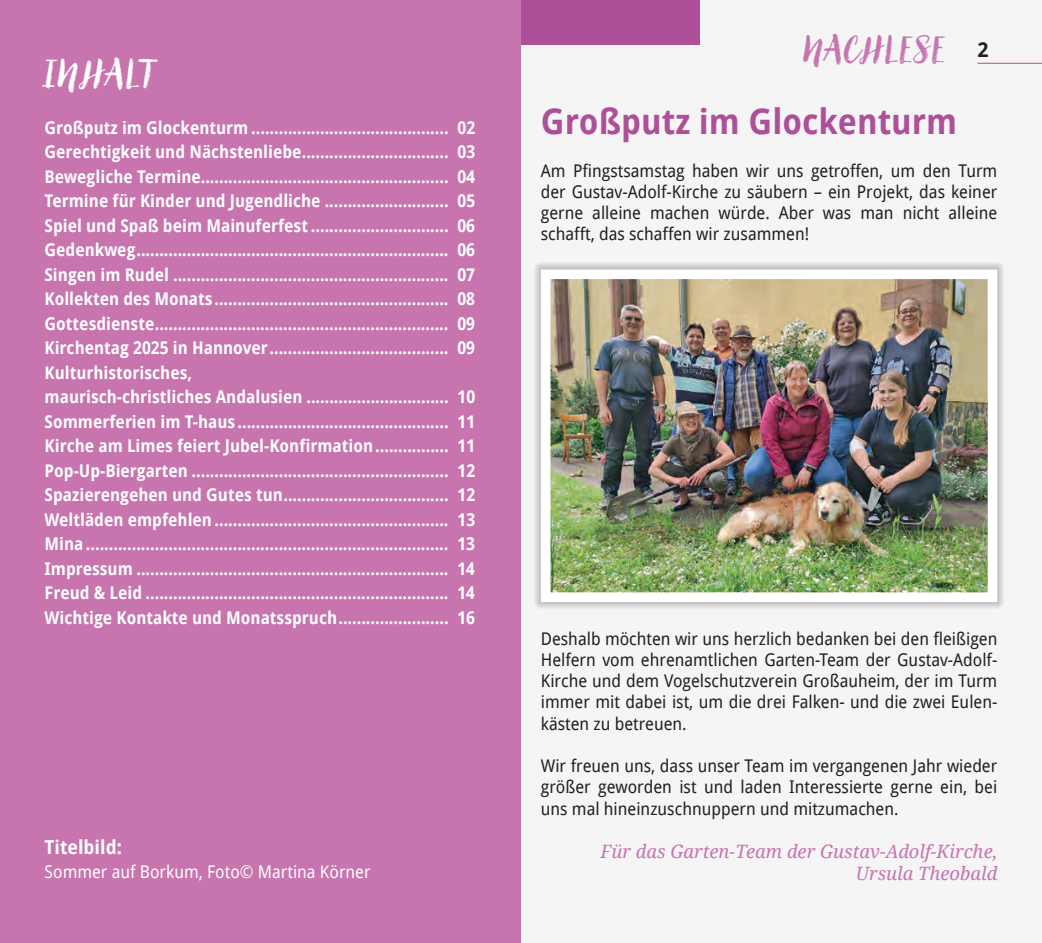
<style>
.page{position:relative;width:1042px;height:943px;background:#f5f5f6}
.page>*{position:absolute;margin:0;border:0;box-sizing:border-box;transform-origin:0 0}
.t1{font:38.5px "Canvas Script";color:#fff}
.t2{font:36.75px "Canvas Script";color:#c774af}
.t3{font:700 35px "Droid Sans";color:#ae5099;scale:.94 1}
.t4{font:700 19.25px "Droid Sans";color:#fff;scale:.94 1}
.t5{font:italic 18.38px/22.1px "Droid Serif";color:#c774af;text-align:right}
.t6{font:700 17.5px/24.5px "Droid Sans";color:#fff;scale:.92 1}
.t7{font:17.5px/21.3px "Droid Sans";color:#231f20;text-align:justify;scale:.94 1}
.t8{font:17.5px "Droid Sans";color:#fff;scale:.94 1}
.s1{font-family:"Droid Sans";font-weight:700;font-size:20.12px;color:#231f20}
</style>
<div class="page">
<hr style="left:977px;top:63px;width:65px;height:1px;background:#ae5099">
<div style="left:521px;top:0;width:178px;height:45px;background:#ae5099"></div>
<div style="left:0;top:0;width:521px;height:943px;background:#c774af"></div>
<div style="left:533px;top:262px;width:471px;height:347px;background:#231f20;opacity:.5"></div>
<img style="left:552px;top:280px;width:434px;height:311px">
<div style="left:541px;top:269px;width:456px;height:333px;border:10px solid #fff"></div>
<h1 class="t1" style="left:45px;top:50px;width:114px">INHALT</h1>
<p class="t6" style="left:45px;top:115px;width:470px">Großputz im Glockenturm ........................................... 02<br>Gerechtigkeit und Nächstenliebe................................ 03<br>Bewegliche Termine...................................................... 04<br>Termine für Kinder und Jugendliche ........................... 05<br>Spiel und Spaß beim Mainuferfest .............................. 06<br>Gedenkweg.................................................................... 06<br>Singen im Rudel ............................................................ 07<br>Kollekten des Monats................................................... 08<br>Gottesdienste................................................................ 09<br>Kirchentag 2025 in Hannover....................................... 09<br>Kulturhistorisches,<br>maurisch-christliches Andalusien ............................... 10<br>Sommerferien im T-haus .............................................. 11<br>Kirche am Limes feiert Jubel-Konfirmation................ 11<br>Pop-Up-Biergarten ........................................................ 12<br>Spazierengehen und Gutes tun.................................... 12<br>Weltläden empfehlen................................................... 13<br>Mina ............................................................................... 13<br>Impressum .................................................................... 14<br>Freud &amp; Leid .................................................................. 14<br>Wichtige Kontakte und Monatsspruch........................ 16</p>
<p class="t4" style="left:45px;top:833px;width:84px">Titelbild:</p>
<p class="t8" style="left:45px;top:860px;width:348px">Sommer auf Borkum, Foto© Martina Körner</p>
<h2 class="t2" style="left:804px;top:26px;width:186px">NACHLESE <span class="s1">2</span></h2>
<h3 class="t3" style="left:541px;top:97px;width:444px">Großputz im Glockenturm</h3>
<p class="t7" style="left:541px;top:159px;width:487px">Am Pfingstsamstag haben wir uns getroffen, um den Turm der Gustav-Adolf-Kirche zu säubern – ein Projekt, das keiner gerne alleine machen würde. Aber was man nicht alleine schafft, das schaffen wir zusammen!</p>
<p class="t7" style="left:541px;top:627px;width:487px">Deshalb möchten wir uns herzlich bedanken bei den fleißigen Helfern vom ehrenamtlichen Garten-Team der Gustav-Adolf-Kirche und dem Vogelschutzverein Großauheim, der im Turm immer mit dabei ist, um die drei Falken- und die zwei Eulen&shy;kästen zu betreuen.</p>
<p class="t7" style="left:541px;top:754px;width:487px">Wir freuen uns, dass unser Team im vergangenen Jahr wieder größer geworden ist und laden Interessierte gerne ein, bei uns mal hineinzuschnuppern und mitzumachen.</p>
<p class="t5" style="left:600px;top:840px;width:398px">Für das Garten-Team der Gustav-Adolf-Kirche,<br>Ursula Theobald</p>
</div>
